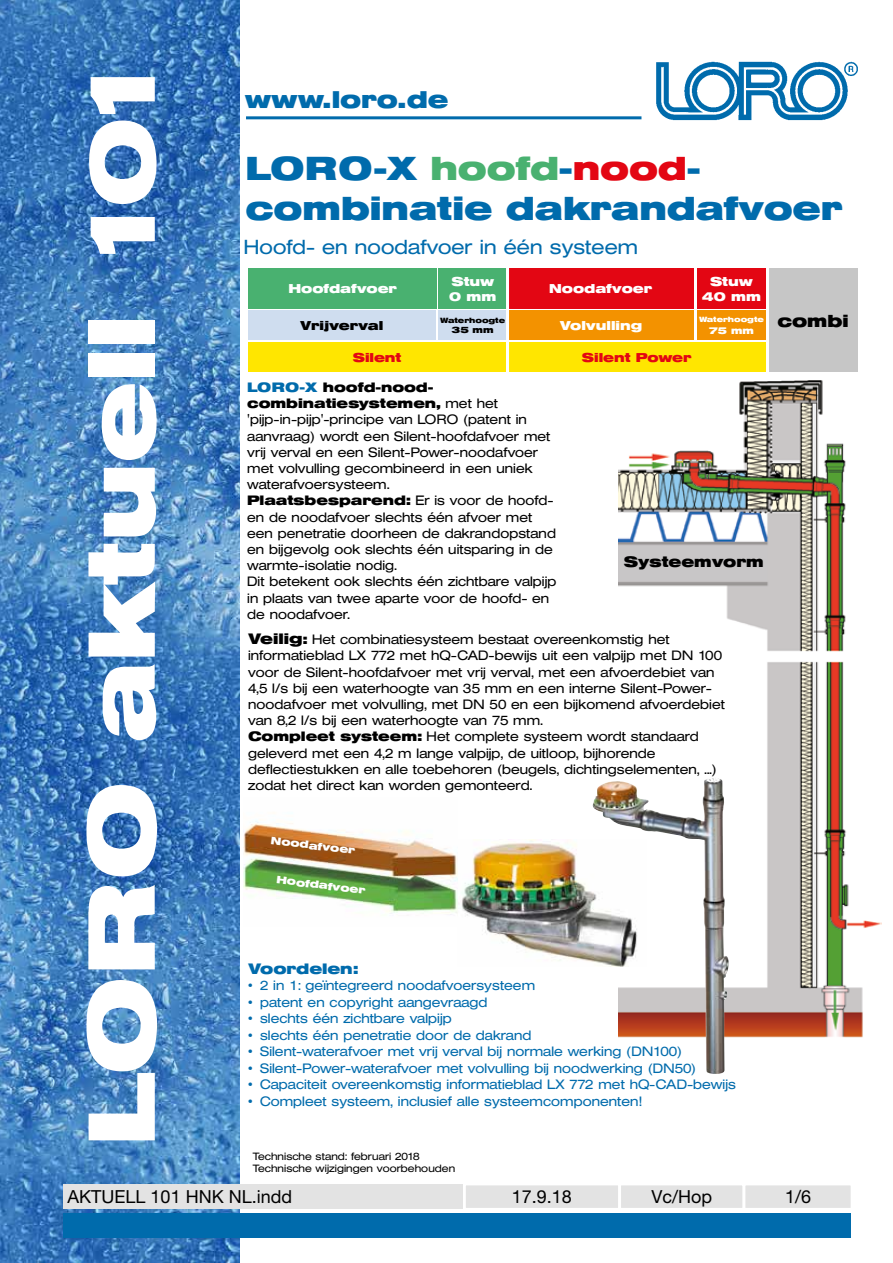
<style>
.page{position:relative;width:893px;height:1263px;background:#fff}
.page>*{position:absolute;margin:0;border:0;box-sizing:border-box;transform-origin:0 0}
.t1{font:700 94.5px "Helvetica Extended BQ";color:#fff}
.t2{font:700 33px/39.6px "Helvetica Extended BQ";color:#006bac}
.t3{font:700 24px "Helvetica Extended BQ";color:#006bac}
.t4{font:300 20.25px "Helvetica Extended BQ";color:#006bac}
.t5{font:18px "Helvetica Neue LT Std";color:#000}
.t6{font:700 17.25px "Helvetica Extended BQ";color:#000}
.t7{font:700 15px "Helvetica Extended BQ";color:#000}
.t8{font:700 15px "Helvetica Extended BQ";color:#006bac}
.t9{font:300 13.5px/16.2px "Helvetica Extended BQ";color:#000}
.t10{font:300 13.5px "Helvetica Extended BQ";color:#006bac}
.t11{font:700 12.75px/15.3px "Helvetica Extended BQ";color:#fff}
.t12{font:700 12.75px "Helvetica Extended BQ";color:#e30613}
.t13{font:700 12.75px "Helvetica Extended BQ";color:#000}
.t14{font:300 10.5px/12px "Helvetica Extended BQ";color:#000}
.t15{font:700 10.5px "Helvetica Extended BQ";color:#fff}
.t16{font:700 9.75px "Helvetica Extended BQ";color:#fff}
.t17{font:700 9px "Helvetica Extended BQ";color:#000}
.t18{font:700 7.5px "Helvetica Extended BQ";color:#000}
.t19{font:700 7.5px "Helvetica Extended BQ";color:#fff}
.s1{color:#49b170}
.s2{color:#e30613}
.s3{font-weight:700;color:#006bac}
.s4{font-weight:700}
.s5{font-weight:700;font-size:15px}
</style>
<div class="page">
<hr style="left:246px;top:116px;width:395px;height:3px;background:#006bac">
<img style="left:656px;top:61px;width:202px;height:60px">
<img style="left:0;top:0;width:240px;height:1263px">
<img style="left:618px;top:380px;width:264px;height:658px">
<div style="left:769px;top:268px;width:88px;height:104px;background:#c6c6c6"></div>
<div style="left:248px;top:268px;width:189px;height:41px;background:#49b170"></div>
<div style="left:438px;top:268px;width:69px;height:41px;background:#49b170"></div>
<div style="left:697px;top:268px;width:68px;height:41px;background:#e30613"></div>
<div style="left:248px;top:342px;width:258px;height:30px;background:#ffe600"></div>
<div style="left:507px;top:268px;width:187px;height:41px;background:#e30613"></div>
<div style="left:508px;top:342px;width:257px;height:30px;background:#ffe600"></div>
<div style="left:438px;top:310px;width:69px;height:30px;background:#cfddef"></div>
<div style="left:697px;top:310px;width:69px;height:30px;background:#f39200"></div>
<div style="left:508px;top:310px;width:186px;height:30px;background:#f39200"></div>
<div style="left:248px;top:310px;width:187px;height:30px;background:#cfddef"></div>
<hr style="left:506px;top:266px;width:3px;height:109px;background:#fff">
<img style="left:592px;top:777px;width:136px;height:297px">
<div style="left:457px;top:837px;width:189px;height:130px;background:#fff"></div>
<img style="left:457px;top:840px;width:180px;height:127px">
<div style="left:64px;top:1214px;width:787px;height:24px;background:#006bac"></div>
<div style="left:64px;top:1185px;width:399px;height:24px;background:#e3e3e3"></div>
<div style="left:620px;top:1185px;width:123px;height:24px;background:#e3e3e3"></div>
<div style="left:620px;top:1184px;width:124px;height:25px;border:2px solid #fff"></div>
<div style="left:465px;top:1185px;width:154px;height:24px;background:#e3e3e3"></div>
<div style="left:464px;top:1184px;width:156px;height:25px;border:2px solid #fff"></div>
<div style="left:745px;top:1185px;width:106px;height:24px;background:#e3e3e3"></div>
<div style="left:744px;top:1184px;width:108px;height:25px;border:2px solid #fff"></div>
<img style="left:244px;top:821px;width:213px;height:94px">
<h1 class="t1" style="left:67px;top:1146px;width:1100px;rotate:-90deg">LORO aktuell 101</h1>
<h3 class="t3" style="left:245px;top:86px;width:205px">www.loro.de</h3>
<h2 class="t2" style="left:245px;top:149px;width:598px">LORO-X <span class="s1">hoofd</span>-<span class="s2">nood&shy;</span>combinatie dakrandafvoer</h2>
<h3 class="t4" style="left:244px;top:235px;width:396px">Hoofd- en noodafvoer in één systeem</h3>
<p class="t11" style="left:288px;top:281px;width:110px">Hoofdafvoer</p>
<p class="t11" style="left:449px;top:274px;width:49px">Stuw<br>0 mm</p>
<p class="t11" style="left:702px;top:274px;width:60px;text-align:center">Stuw<br>40 mm</p>
<p class="t11" style="left:549px;top:281px;width:104px">Noodafvoer</p>
<p class="t19" style="left:699px;top:315px;width:66px">Waterhoogte</p>
<p class="t18" style="left:440px;top:316px;width:66px">Waterhoogte</p>
<p class="t17" style="left:452px;top:325px;width:43px">35 mm</p>
<p class="t13" style="left:300px;top:318px;width:85px">Vrijverval</p>
<p class="t11" style="left:560px;top:318px;width:84px">Volvulling</p>
<p class="t16" style="left:709px;top:325px;width:46px">75 mm</p>
<p class="t12" style="left:353px;top:350px;width:50px">Silent</p>
<p class="t9" style="left:247px;top:379px;width:311px"><span class="s3">LORO-X</span> <span class="s4">hoofd-nood&shy;combinatiesystemen,</span> met het 'pijp-in-pijp'-principe van LORO (patent in aanvraag) wordt een Silent-hoofdafvoer met vrij verval en een Silent-Power-noodafvoer met volvulling gecombineerd in een uniek waterafvoersysteem.<br><span class="s4">Plaatsbesparend:</span> Er is voor de hoofd&shy;en de noodafvoer slechts één afvoer met een penetratie doorheen de dakrandopstand en bijgevolg ook slechts één uitsparing in de warmte-isolatie nodig.<br>Dit betekent ook slechts één zichtbare valpijp in plaats van twee aparte voor de hoofd- en de noodafvoer.</p>
<p class="t12" style="left:582px;top:350px;width:111px">Silent Power</p>
<p class="t7" style="left:624px;top:553px;width:141px">Systeemvorm</p>
<p class="t9" style="left:248px;top:632px;width:478px"><span class="s5">Veilig</span><span class="s4">:</span> Het combinatiesysteem bestaat overeenkomstig het informatieblad LX 772 met hQ-CAD-bewijs uit een valpijp met DN 100 voor de Silent-hoofdafvoer met vrij verval, met een afvoerdebiet van 4,5 l/s bij een waterhoogte van 35 mm en een interne Silent-Power&shy;noodafvoer met volvulling, met DN 50 en een bijkomend afvoerdebiet van 8,2 l/s bij een waterhoogte van 75 mm.<br><span class="s4">Compleet systeem:</span> Het complete systeem wordt standaard geleverd met een 4,2 m lange valpijp, de uitloop, bijhorende deflectiestukken en alle toebehoren (beugels, dichtingselementen, ...) zodat het direct kan worden gemonteerd.</p>
<p class="t6" style="left:777px;top:310px;width:73px">combi</p>
<p class="t15" style="left:272px;top:834px;width:86px;rotate:7deg">Noodafvoer</p>
<p class="t15" style="left:277px;top:873px;width:91px;rotate:7deg">Hoofdafvoer</p>
<p class="t8" style="left:248px;top:960px;width:111px">Voordelen:</p>
<p class="t10" style="left:248px;top:978px;width:289px">• 2 in 1: geïntegreerd noodafvoersysteem</p>
<p class="t10" style="left:248px;top:994px;width:241px">• patent en copyright aangevraagd</p>
<p class="t10" style="left:248px;top:1011px;width:205px">• slechts één zichtbare valpijp</p>
<p class="t10" style="left:248px;top:1027px;width:285px">• slechts één penetratie door de dakrand</p>
<p class="t10" style="left:248px;top:1044px;width:435px">• Silent-waterafvoer met vrij verval bij normale werking (DN100)</p>
<p class="t10" style="left:248px;top:1060px;width:450px">• Silent-Power-waterafvoer met volvulling bij noodwerking (DN50)</p>
<p class="t10" style="left:248px;top:1077px;width:489px">• Capaciteit overeenkomstig informatieblad LX 772 met hQ-CAD-bewijs</p>
<p class="t10" style="left:248px;top:1093px;width:395px">• Compleet systeem, inclusief alle systeemcomponenten!</p>
<p class="t14" style="left:253px;top:1151px;width:204px">Technische stand: februari 2018<br>Technische wijzigingen voorbehouden</p>
<h3 class="t5" style="left:68px;top:1186px;width:226px">AKTUELL 101 HNK NL.indd</h3>
<h3 class="t5" style="left:512px;top:1186px;width:62px">17.9.18</h3>
<h3 class="t5" style="left:651px;top:1186px;width:62px">Vc/Hop</h3>
<h3 class="t5" style="left:785px;top:1186px;width:28px">1/6</h3>
</div>
